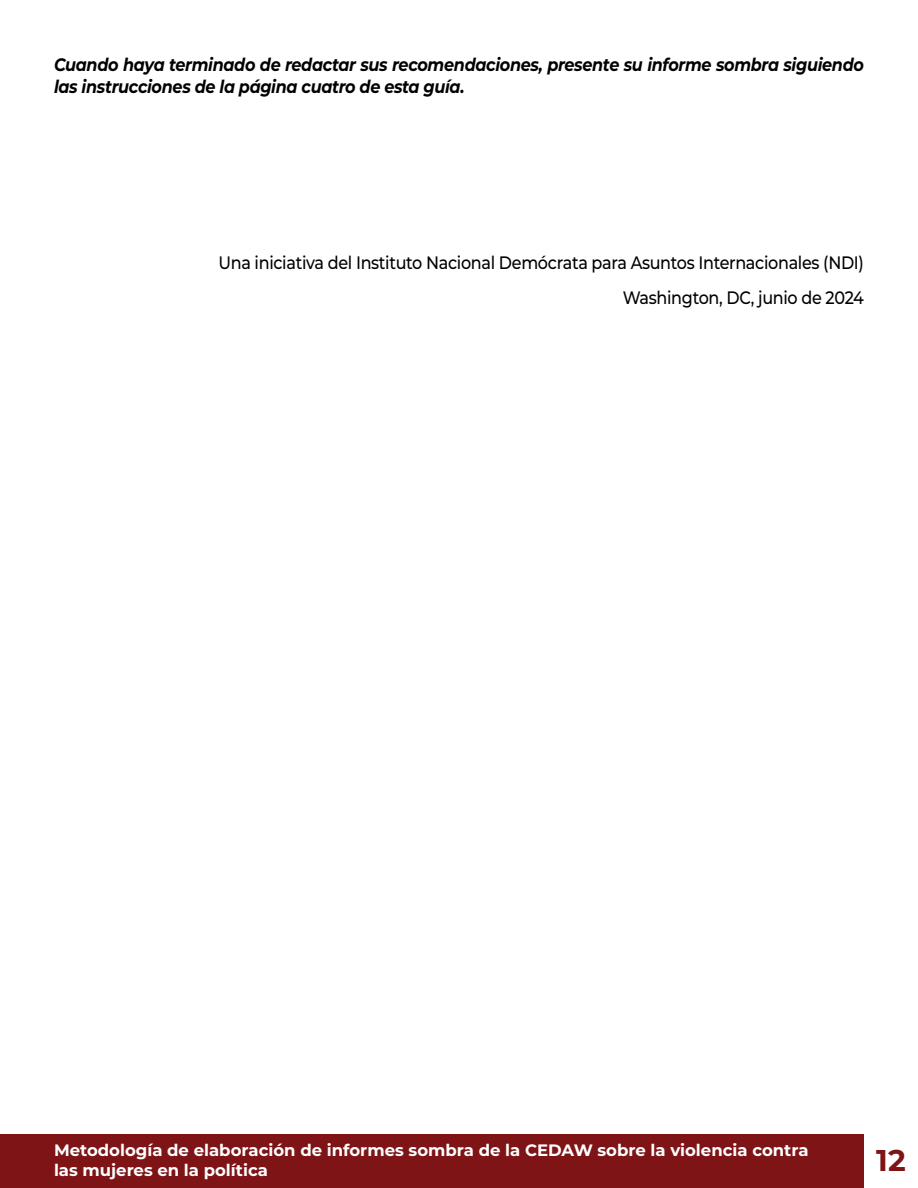
<style>
.page{position:relative;width:918px;height:1188px;background:#fff}
.page>*{position:absolute;margin:0;border:0;box-sizing:border-box;transform-origin:0 0}
.t1{font:700 30px "Montserrat";color:#7e1416}
.Body_Text{font:italic 700 18px/21.6px "Montserrat";letter-spacing:-.02em;color:#000;scale:.89 1}
.Body_Text-2{font:500 18px "Montserrat";letter-spacing:-.02em;color:#000;scale:.89 1}
.t2{font:700 16.5px/19.8px "Montserrat";color:#fff}
</style>
<div class="page">
<div style="left:0;top:1134px;width:864px;height:54px;background:#7e1416"></div>
<p class="Body_Text" style="left:54px;top:53px;width:912px">Cuando haya terminado de redactar sus recomendaciones, presente su informe sombra siguiendo las instrucciones de la página cuatro de esta guía.</p>
<p class="Body_Text-2" style="left:218px;top:250px;width:727px">Una iniciativa del Instituto Nacional Demócrata para Asuntos Internacionales (NDI)</p>
<p class="Body_Text-2" style="left:623px;top:285px;width:273px">Washington, DC, junio de 2024</p>
<p class="t2" style="left:54px;top:1139px;width:756px">Metodología de elaboración de informes sombra de la CEDAW sobre la violencia contra las mujeres en la política</p>
<h1 class="t1" style="left:876px;top:1139px;width:31px">12</h1>
</div>
